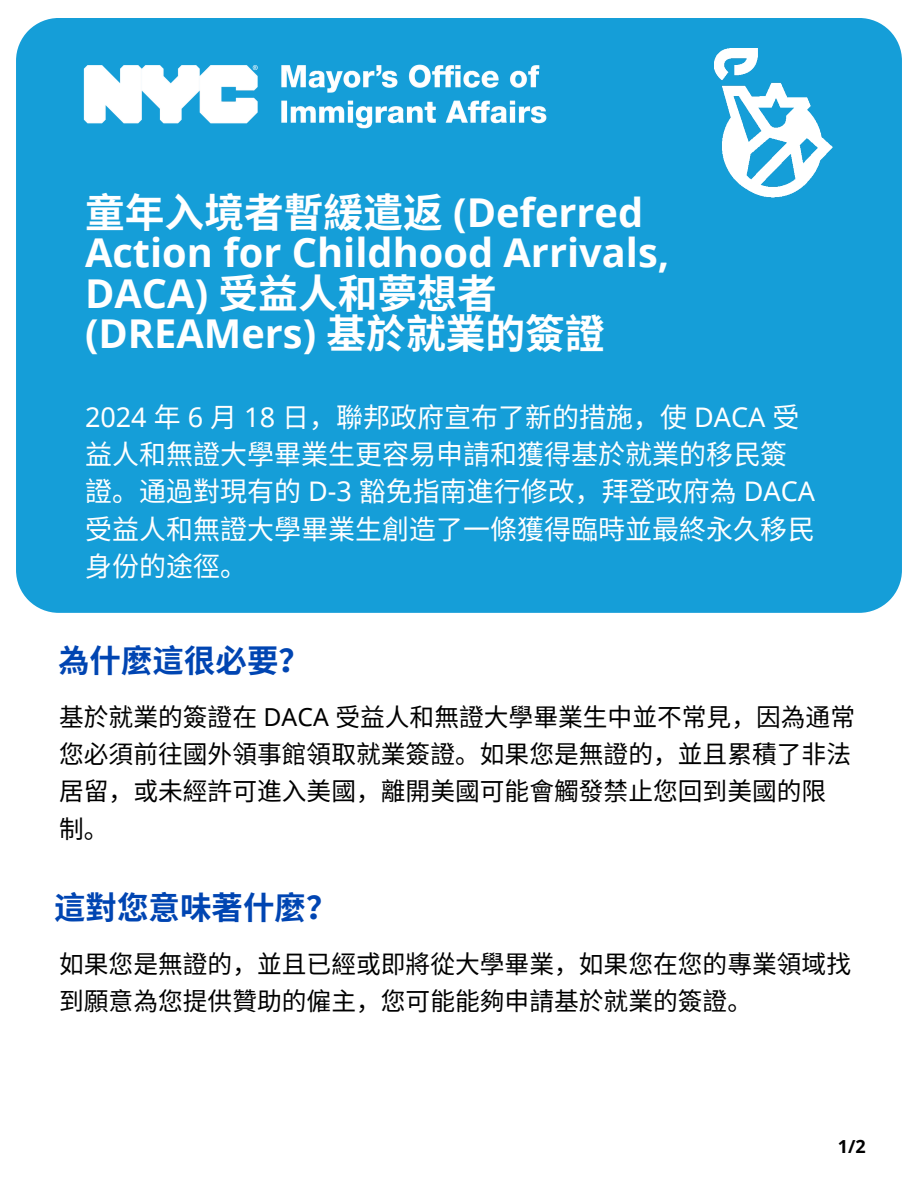
<style>
.page{position:relative;width:918px;height:1188px;background:#fff}
.page>*{position:absolute;margin:0;border:0;box-sizing:border-box;transform-origin:0 0}
.t1{font:700 39.75px/40.5px "Noto Sans";color:#fff}
.t2{font:700 31.5px "Noto Sans CJ Ksc";color:#0045b2}
.t3{font:27px/37.2px "Noto Sans CJ Ksc";color:#fff}
.t4{font:24.75px/37.2px "Noto Sans CJ Ksc";color:#000}
.t5{font:700 18px "Noto Sans";color:#000}
.s1{font-family:"Noto Sans CJ Ksc"}
.s2{font-family:"Noto Sans"}
</style>
<div class="page">
<div style="left:16px;top:18px;width:885px;height:595px;background:#159ed8"></div>
<img style="left:58px;top:48px;width:519px;height:95px">
<img style="left:714px;top:48px;width:119px;height:150px">
<h2 class="t1" style="left:85px;top:191px;width:586px"><span class="s1">童年入境者暫緩遣返</span> (Deferred<br>Action for Childhood Arrivals,<br>DACA) <span class="s1">受益人和夢想者</span>(DREAMers) <span class="s1">基於就業的簽證</span></h2>
<p class="t3" style="left:85px;top:397px;width:732px"><span class="s2">2024</span> 年 <span class="s2">6</span> 月 <span class="s2">18</span> 日，聯邦政府宣布了新的措施，使 <span class="s2">DACA</span> 受益人和無證大學畢業生更容易申請和獲得基於就業的移民簽證。通過對現有的 <span class="s2">D-3</span> 豁免指南進行修改，拜登政府為 <span class="s2">DACA</span>受益人和無證大學畢業生創造了一條獲得臨時並最終永久移民身份的途徑。</p>
<h3 class="t2" style="left:58px;top:635px;width:254px">為什麼這很必要？</h3>
<h2 class="t4" style="left:59px;top:697px;width:797px">基於就業的簽證在 <span class="s2">DACA</span> 受益人和無證大學畢業生中並不常見，因為通常您必須前往國外領事館領取就業簽證。如果您是無證的，並且累積了非法居留，或未經許可進入美國，離開美國可能會觸發禁止您回到美國的限制。</h2>
<h4 class="t2" style="left:54px;top:882px;width:285px">這對您意味著什麼？</h4>
<p class="t4" style="left:59px;top:944px;width:794px">如果您是無證的，並且已經或即將從大學畢業，如果您在您的專業領域找到願意為您提供贊助的僱主，您可能能夠申請基於就業的簽證。</p>
<h3 class="t5" style="left:838px;top:1134px;width:29px">1/2</h3>
</div>
